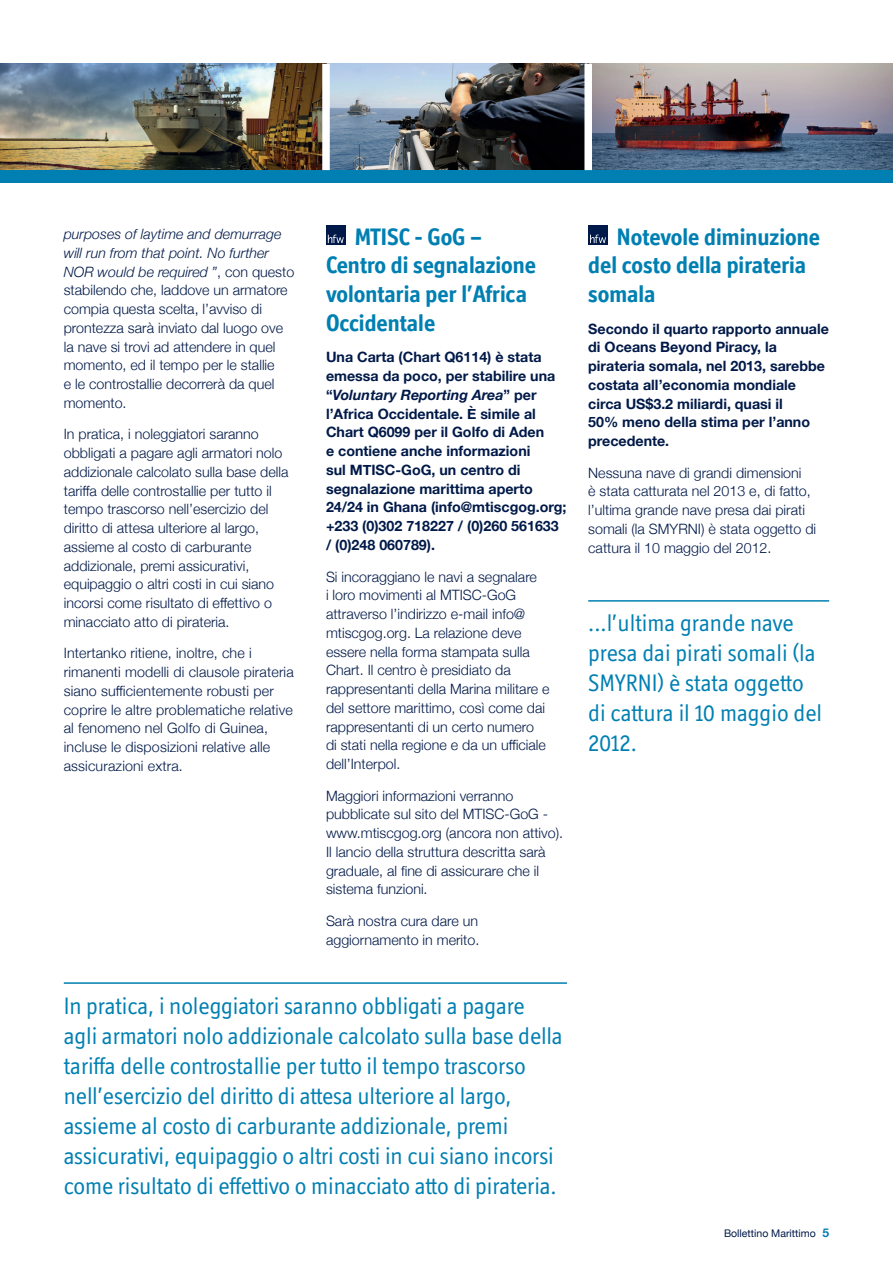
<style>
.page{position:relative;width:893px;height:1263px;background:#fff}
.page>*{position:absolute;margin:0;border:0;box-sizing:border-box;transform-origin:0 0}
.t1{font:24px/30px "Officina Display ITC";letter-spacing:-.005em;color:#007fb2}
.t2{font:700 24px/28.8px "Officina Display ITC Std";color:#007fb2}
.t3{font:300 14.25px/18.8px "Helvetica Neue";color:#001948}
.t4{font:700 14.25px/18.8px "Helvetica Neue";color:#001948}
.t5{font:10.5px "Helvetica Neue";color:#001948}
.s1{font-style:italic}
.s2{font-weight:700;font-size:12px;color:#007fb2}
</style>
<div class="page">
<img style="left:592px;top:64px;width:301px;height:106px">
<img style="left:330px;top:64px;width:254px;height:106px">
<img style="left:1px;top:64px;width:321px;height:106px">
<div style="left:0;top:170px;width:893px;height:13px;background:#007fb2"></div>
<hr style="left:0;top:64px;width:1px;height:106px;background:#007fb2">
<hr style="left:64px;top:982px;width:503px;height:2px;background:#007fb2">
<div style="left:326px;top:225px;width:19px;height:19px;background:#001948"></div>
<svg style="left:328px;top:235px;width:16px;height:8px"></svg>
<div style="left:588px;top:225px;width:19px;height:19px;background:#001948"></div>
<svg style="left:590px;top:235px;width:16px;height:8px"></svg>
<hr style="left:588px;top:600px;width:241px;height:2px;background:#007fb2">
<p class="t3" style="left:64px;top:224px;width:232px"><span class="s1">purposes of laytime and demurrage will run from that point. No further<br>NOR would be required ”</span>, con questo stabilendo che, laddove un armatore compia questa scelta, l’avviso di prontezza sarà inviato dal luogo ove la nave si trovi ad attendere in quel momento, ed il tempo per le stallie<br>e le controstallie decorrerà da quel momento.</p>
<p class="t3" style="left:64px;top:424px;width:226px">In pratica, i noleggiatori saranno obbligati a pagare agli armatori nolo addizionale calcolato sulla base della tariffa delle controstallie per tutto il tempo trascorso nell’esercizio del diritto di attesa ulteriore al largo, assieme al costo di carburante addizionale, premi assicurativi, equipaggio o altri costi in cui siano incorsi come risultato di effettivo o minacciato atto di pirateria.</p>
<p class="t3" style="left:64px;top:643px;width:232px">Intertanko ritiene, inoltre, che i rimanenti modelli di clausole pirateria siano sufficientemente robusti per coprire le altre problematiche relative al fenomeno nel Golfo di Guinea, incluse le disposizioni relative alle assicurazioni extra.</p>
<h1 class="t2" style="left:326px;top:222px;width:212px;text-indent:29px">MTISC - GoG –<br>Centro di segnalazione volontaria per l’Africa<br>Occidentale</h1>
<p class="t4" style="left:326px;top:348px;width:242px">Una Carta (Chart Q6114) è stata emessa da poco, per stabilire una “<span class="s1">Voluntary Reporting Area</span>” per l’Africa Occidentale. È simile al<br>Chart Q6099 per il Golfo di Aden<br>e contiene anche informazioni<br>sul MTISC-GoG, un centro di segnalazione marittima aperto<br>24/24 in Ghana (info@mtiscgog.org; +233 (0)302 718227 / (0)260 561633 / (0)248 060789).</p>
<p class="t3" style="left:326px;top:566px;width:225px">Si incoraggiano le navi a segnalare<br>i loro movimenti al MTISC-GoG attraverso l’indirizzo e-mail info@ mtiscgog.org. La relazione deve essere nella forma stampata sulla Chart. Il centro è presidiato da rappresentanti della Marina militare e del settore marittimo, così come dai rappresentanti di un certo numero<br>di stati nella regione e da un ufficiale dell’Interpol.</p>
<p class="t3" style="left:326px;top:785px;width:239px">Maggiori informazioni verranno pubblicate sul sito del MTISC-GoG - www.mtiscgog.org (ancora non attivo).<br>Il lancio della struttura descritta sarà graduale, al fine di assicurare che il sistema funzioni.</p>
<p class="t3" style="left:326px;top:910px;width:155px">Sarà nostra cura dare un aggiornamento in merito.</p>
<p class="t1" style="left:64px;top:990px;width:500px">In pratica, i noleggiatori saranno obbligati a pagare agli armatori nolo addizionale calcolato sulla base della tariffa delle controstallie per tutto il tempo trascorso nell’esercizio del diritto di attesa ulteriore al largo, assieme al costo di carburante addizionale, premi assicurativi, equipaggio o altri costi in cui siano incorsi come risultato di effettivo o minacciato atto di pirateria.</p>
<h1 class="t2" style="left:588px;top:222px;width:233px;text-indent:29px">Notevole diminuzione del costo della pirateria somala</h1>
<p class="t4" style="left:588px;top:320px;width:242px">Secondo il quarto rapporto annuale di Oceans Beyond Piracy, la pirateria somala, nel 2013, sarebbe costata all’economia mondiale circa US$3.2 miliardi, quasi il<br>50% meno della stima per l’anno precedente.</p>
<p class="t3" style="left:588px;top:462px;width:229px">Nessuna nave di grandi dimensioni<br>è stata catturata nel 2013 e, di fatto, l’ultima grande nave presa dai pirati somali (la SMYRNI) è stata oggetto di cattura il 10 maggio del 2012.</p>
<h1 class="t1" style="left:588px;top:608px;width:236px">...l’ultima grande nave presa dai pirati somali (la<br>SMYRNI) è stata oggetto di cattura il 10 maggio del<br>2012.</h1>
<p class="t5" style="left:724px;top:1225px;width:107px">Bollettino Marittimo <span class="s2">5</span></p>
</div>
